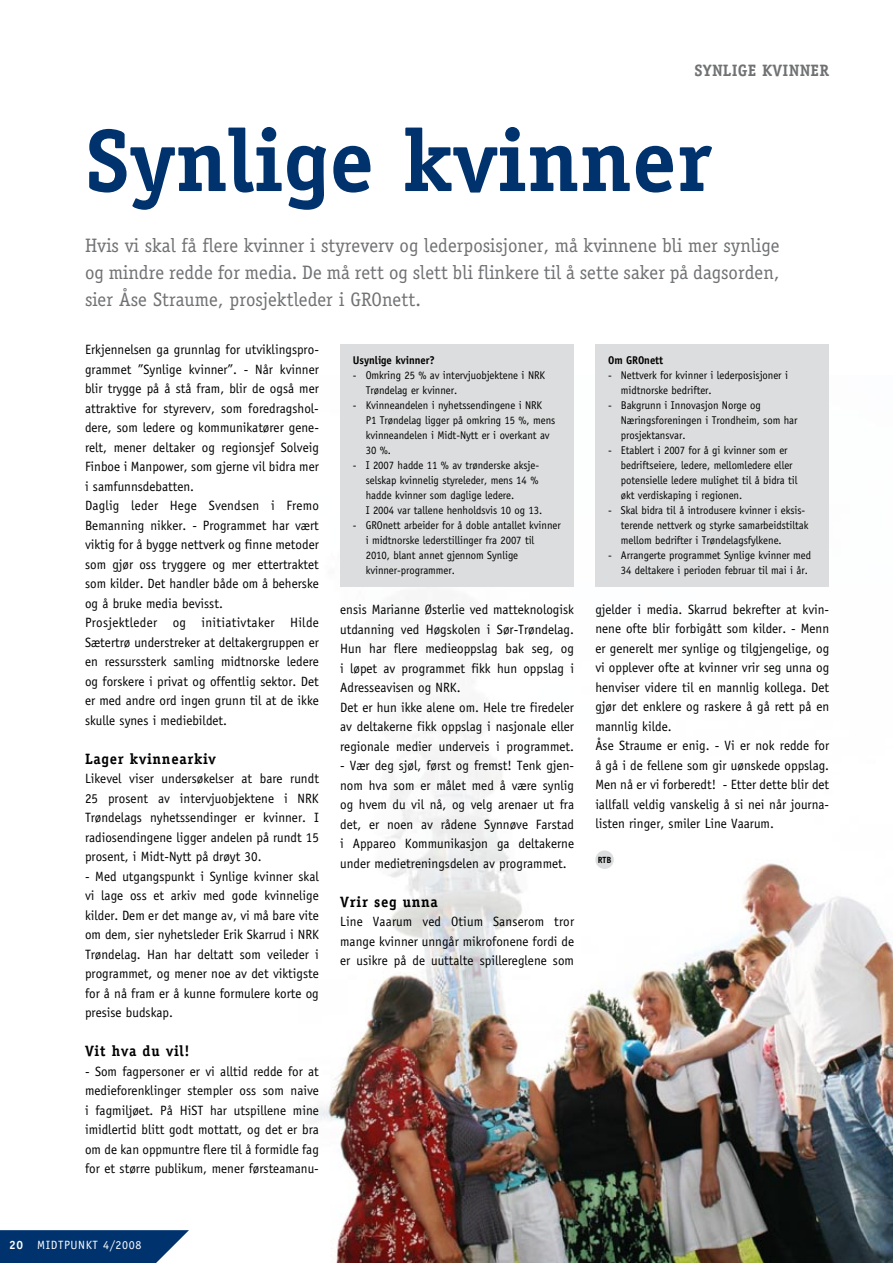
<style>
.page{position:relative;width:893px;height:1263px;background:#fff}
.page>*{position:absolute;margin:0;border:0;box-sizing:border-box;transform-origin:0 0}
.t1{font:700 88.5px "Officina Serif Std";color:#00336e}
.t2{font:19.5px/27px "Officina Serif Std";color:#707173;text-align:justify}
.t3{font:700 16.5px "Officina Serif Std";letter-spacing:.015em;color:#707173}
.t4{font:700 15px "Officina Serif Std";letter-spacing:.05em;color:#000}
.t5{font:13.5px/19.5px "Officina Sans Std";color:#000}
.t6{font:12px "Officina Sans Std";letter-spacing:.05em;color:#fff}
.t7{font:11.25px/15px "Officina Sans Std";letter-spacing:-.005em;color:#000;scale:.95 1}
.t8{font:700 11.25px "Officina Sans Std";letter-spacing:-.005em;color:#000;scale:.95 1}
.t9{font:700 9px "Officina Sans Std";color:#000}
.s1{font-weight:700}
</style>
<div class="page">
<img style="left:302px;top:711px;width:591px;height:552px">
<div style="left:595px;top:850px;width:19px;height:19px;background:#dcddde;border-radius:50%"></div>
<svg style="left:0;top:1230px;width:189px;height:33px;background:#17457b"></svg>
<div style="left:595px;top:344px;width:234px;height:243px;background:#dcddde"></div>
<div style="left:340px;top:344px;width:234px;height:243px;background:#dcddde"></div>
<p class="t3" style="left:695px;top:60px;width:136px">synlige kvinner</p>
<h1 class="t1" style="left:85px;top:106px;width:629px">Synlige kvinner</h1>
<h2 class="t2" style="left:85px;top:232px;width:696px">Hvis vi skal få flere kvinner i styreverv og lederposisjoner, må kvinnene bli mer synlige og mindre redde for media. De må rett og slett bli flinkere til å sette saker på dagsorden, sier Åse Straume, prosjektleder i GROnett.</h2>
<p class="t5" style="left:85px;top:340px;width:235px">Erkjennelsen ga grunnlag for utviklingspro&shy;grammet ”Synlige kvinner”. - Når kvinner blir trygge på å stå fram, blir de også mer attraktive for styreverv, som foredragshol&shy;dere, som ledere og kommunikatører gene&shy;relt, mener deltaker og regionsjef Solveig Finboe i Manpower, som gjerne vil bidra mer i samfunnsdebatten.<br>Daglig leder Hege Svendsen i Fremo Bemanning nikker. - Programmet har vært viktig for å bygge nettverk og finne metoder som gjør oss tryggere og mer ettertraktet som kilder. Det handler både om å beherske og å bruke media bevisst.<br>Prosjektleder og initiativtaker Hilde Sætertrø understreker at deltakergruppen er en ressurssterk samling midtnorske ledere og forskere i privat og offentlig sektor. Det er med andre ord ingen grunn til at de ikke skulle synes i mediebildet.</p>
<p class="t4" style="left:85px;top:749px;width:132px">Lager kvinnearkiv</p>
<p class="t5" style="left:85px;top:769px;width:235px">Likevel viser undersøkelser at bare rundt 25 prosent av intervjuobjektene i NRK Trøndelags nyhetssendinger er kvinner. I radiosendingene ligger andelen på rundt 15 prosent, i Midt-Nytt på drøyt 30.</p>
<p class="t5" style="left:85px;top:866px;width:235px">- Med utgangspunkt i Synlige kvinner skal vi lage oss et arkiv med gode kvinnelige kilder. Dem er det mange av, vi må bare vite om dem, sier nyhetsleder Erik Skarrud i NRK Trøndelag. Han har deltatt som veileder i programmet, og mener noe av det viktigste for å nå fram er å kunne formulere korte og presise budskap.</p>
<p class="t4" style="left:85px;top:1042px;width:106px">Vit hva du vil!</p>
<p class="t5" style="left:85px;top:1061px;width:235px;text-align:justify">- Som fagpersoner er vi alltid redde for at medieforenklinger stempler oss som naive i fagmiljøet. På HiST har utspillene mine imidlertid blitt godt mottatt, og det er bra om de kan oppmuntre flere til å formidle fag for et større publikum, mener førsteamanu-</p>
<p class="t8" style="left:353px;top:353px;width:88px">Usynlige kvinner?</p>
<p class="t7" style="left:366px;top:368px;width:184px;text-indent:-13px">- Omkring 25 % av intervjuobjektene i NRK<br>Trøndelag er kvinner.</p>
<p class="t7" style="left:366px;top:398px;width:201px;text-indent:-13px">- Kvinneandelen i nyhetssendingene i NRK<br>P1 Trøndelag ligger på omkring 15 %, mens kvinneandelen i Midt-Nytt er i overkant av<br>30 %.</p>
<p class="t7" style="left:353px;top:458px;width:196px">- I 2007 hadde 11 % av trønderske aksje-</p>
<p class="t7" style="left:366px;top:473px;width:183px">selskap kvinnelig styreleder, mens 14 %</p>
<p class="t7" style="left:366px;top:488px;width:156px">hadde kvinner som daglige ledere.</p>
<p class="t7" style="left:353px;top:503px;width:199px">I 2004 var tallene henholdsvis 10 og 13.</p>
<p class="t7" style="left:353px;top:518px;width:12px">- GRO</p>
<p class="t7" style="left:366px;top:518px;width:207px;text-indent:17px">nett arbeider for å doble antallet kvinner i midtnorske lederstillinger fra 2007 til 2010, blant annet gjennom Synlige kvinner-programmer.</p>
<p class="t5" style="left:340px;top:600px;width:235px">ensis Marianne Østerlie ved matteknologisk utdanning ved Høgskolen i Sør-Trøndelag.<br>Hun har flere medieoppslag bak seg, og i løpet av programmet fikk hun oppslag i Adresseavisen og NRK.<br>Det er hun ikke alene om. Hele tre firedeler av deltakerne fikk oppslag i nasjonale eller regionale medier underveis i programmet.</p>
<p class="t5" style="left:340px;top:756px;width:235px;text-align:justify">- Vær deg sjøl, først og fremst! Tenk gjen&shy;nom hva som er målet med å være synlig og hvem du vil nå, og velg arenaer ut fra det, er noen av rådene Synnøve Farstad i Appareo Kommunikasjon ga deltakerne under medietreningsdelen av programmet.</p>
<p class="t4" style="left:340px;top:892px;width:99px">Vrir seg unna</p>
<p class="t5" style="left:340px;top:912px;width:235px;text-align:justify">Line Vaarum ved Otium Sanserom tror mange kvinner unngår mikrofonene fordi de er usikre på de uuttalte spillereglene som</p>
<p class="t8" style="left:608px;top:353px;width:59px">Om GROnett</p>
<p class="t7" style="left:621px;top:368px;width:177px;text-indent:-13px">- Nettverk for kvinner i lederposisjoner i midtnorske bedrifter.</p>
<p class="t7" style="left:621px;top:398px;width:187px;text-indent:-13px">- Bakgrunn i Innovasjon Norge og<br>Næringsforeningen i Trondheim, som har prosjektansvar.</p>
<p class="t7" style="left:621px;top:443px;width:188px;text-indent:-13px">- Etablert i 2007 for å gi kvinner som er bedriftseiere, ledere, mellomledere eller potensielle ledere mulighet til å bidra til økt verdiskaping i regionen.</p>
<p class="t7" style="left:621px;top:503px;width:199px;text-indent:-13px">- Skal bidra til å introdusere kvinner i eksis&shy;terende nettverk og styrke samarbeidstiltak mellom bedrifter i Trøndelagsfylkene.</p>
<p class="t7" style="left:621px;top:548px;width:202px;text-indent:-13px">- Arrangerte programmet Synlige kvinner med<br>34 deltakere i perioden februar til mai i år.</p>
<p class="t5" style="left:595px;top:599px;width:235px">gjelder i media. Skarrud bekrefter at kvin&shy;nene ofte blir forbigått som kilder. - Menn er generelt mer synlige og tilgjengelige, og vi opplever ofte at kvinner vrir seg unna og henviser videre til en mannlig kollega. Det gjør det enklere og raskere å gå rett på en mannlig kilde.<br>Åse Straume er enig. - Vi er nok redde for å gå i de fellene som gir uønskede oppslag.<br>Men nå er vi forberedt! - Etter dette blir det iallfall veldig vanskelig å si nei når journa&shy;listen ringer, smiler Line Vaarum.</p>
<p class="t9" style="left:598px;top:854px;width:15px">RTB</p>
<p class="t6" style="left:9px;top:1238px;width:63px"><span class="s1">20</span> Midtpun</p>
<p class="t6" style="left:86px;top:1238px;width:57px">kt 4/2008</p>
</div>
